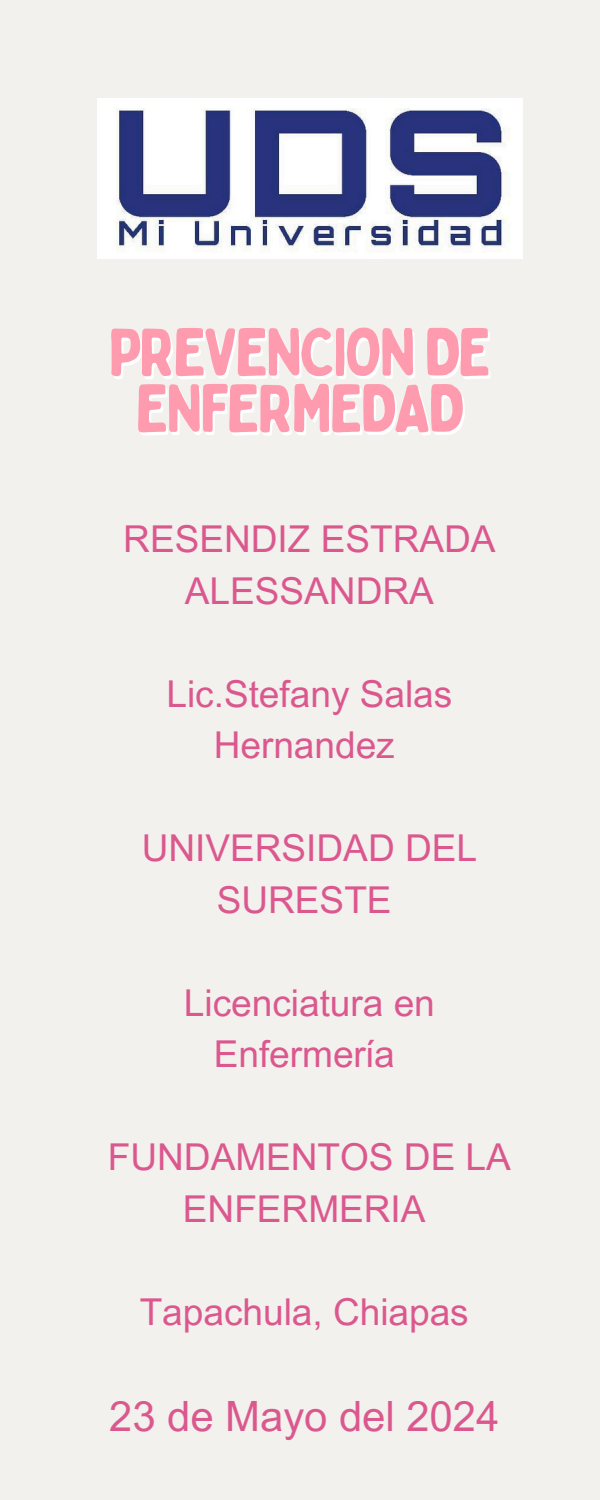
<style>
.page{position:relative;width:600px;height:1500px;background:#f3f1ed}
.page>*{position:absolute;margin:0;border:0;box-sizing:border-box;transform-origin:0 0}
.t1{font:67.3px "Bobby Jones Soft";letter-spacing:-.04em;color:#ff9bae}
.t2{font:41.8px "Arial MT Pro";color:#db588f}
.t3{font:37px/51.5px "Arial MT Pro";color:#db588f;text-align:center}
</style>
<div class="page">
<img style="left:97px;top:98px;width:425px;height:161px">
<p class="t1" style="left:108px;top:310px;width:385px">PREVENCION DE</p>
<h1 class="t1" style="left:135px;top:367px;width:331px">ENFERMEDAD</h1>
<p class="t3" style="left:123px;top:518px;width:374px">RESENDIZ ESTRADA<br>ALESSANDRA</p>
<h3 class="t3" style="left:166px;top:672px;width:287px">Lic.Stefany Salas<br>Hernandez</h3>
<p class="t3" style="left:142px;top:827px;width:337px">UNIVERSIDAD DEL<br>SURESTE</p>
<h3 class="t3" style="left:184px;top:982px;width:252px">Licenciatura en<br>Enfermería</h3>
<p class="t3" style="left:108px;top:1136px;width:405px">FUNDAMENTOS DE LA<br>ENFERMERIA</p>
<h2 class="t3" style="left:140px;top:1291px;width:331px">Tapachula, Chiapas</h2>
<p class="t2" style="left:109px;top:1401px;width:392px">23 de Mayo del 2024</p>
</div>
